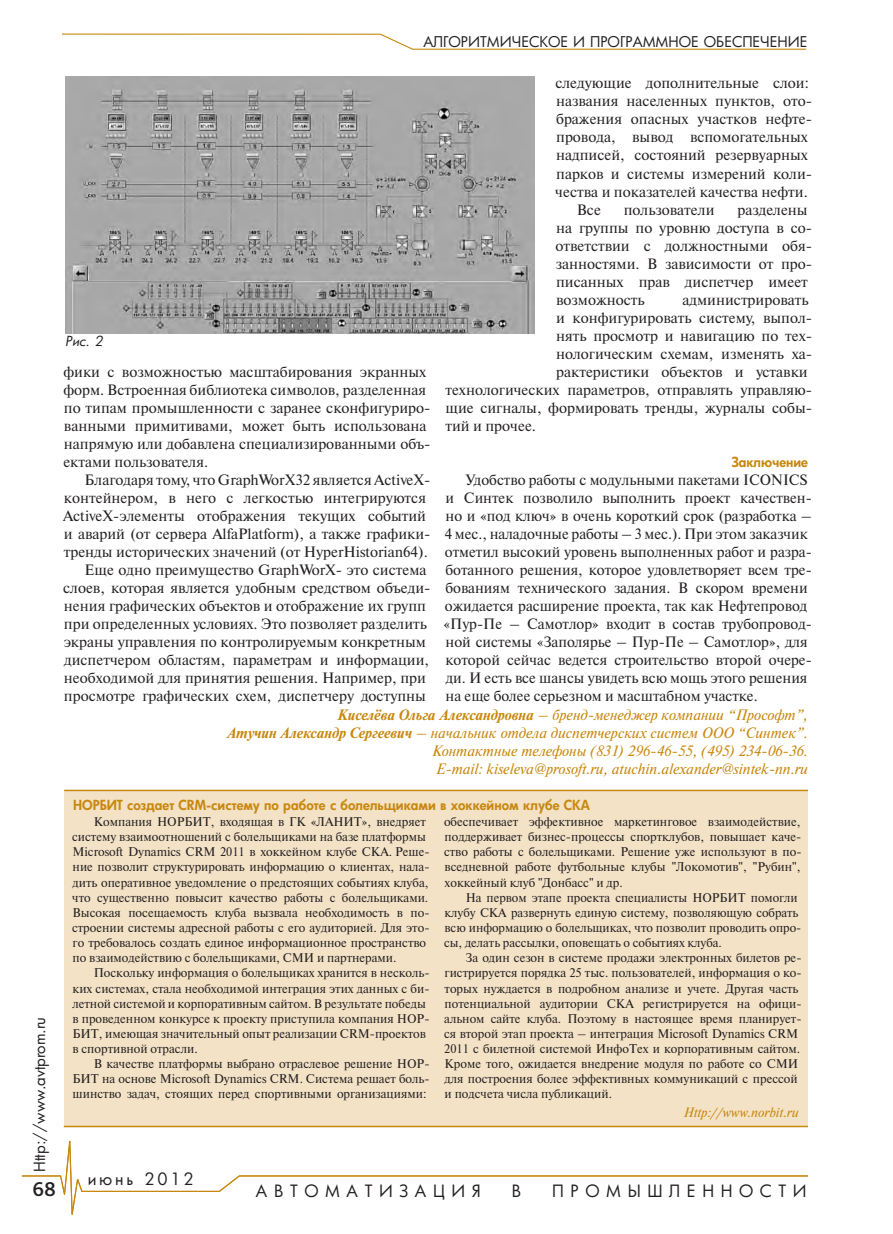
<style>
.page{position:relative;width:893px;height:1234px;background:#fff}
.page>*{position:absolute;margin:0;border:0;box-sizing:border-box;transform-origin:0 0}
.t1{font:500 21px "Bliss Pro";color:#231f20}
.t2{font:16.5px "Futura Cyr";letter-spacing:.4em;color:#231f20}
.t3{font:16.5px "Futura Cyr";letter-spacing:.17em;color:#231f20}
.t4{font:15px/18px "Newton C";color:#231f20}
.t5{font:italic 15px/18px "Newton";color:#c8880f;text-align:right}
.t6{font:15px "Futura Cyr";color:#231f20}
.t7{font:14.4px "Futura Cyr";color:#231f20}
.t8{font:800 13.5px "Futura Cyr";letter-spacing:.005em;color:#c8880f}
.t9{font:italic 13.5px "Newton C";color:#c8880f}
.t10{font:italic 13.5px "Futura Cyr";color:#231f20}
.t11{font:12.6px/15.1px "Newton";color:#231f20}
.s1{font-weight:700}
</style>
<div class="page">
<svg style="left:22px;top:1125px;width:786px;height:90px"></svg>
<svg style="left:62px;top:33px;width:745px;height:17px"></svg>
<img style="left:65px;top:77px;width:470px;height:256px">
<div style="left:64px;top:790px;width:744px;height:336px;background:#f3e2c6"></div>
<hr style="left:64px;top:789px;width:744px;height:2px;background:#c8880f">
<hr style="left:64px;top:1125px;width:744px;height:1px;background:#c8880f">
<p class="t7" style="left:423px;top:33px;width:386px">АЛГОРИТМИЧЕСКОЕ И ПРОГРАММНОЕ ОБЕСПЕЧЕНИЕ</p>
<p class="t4" style="left:555px;top:74px;width:255px">следующие дополнительные слои:</p>
<p class="t4" style="left:556px;top:92px;width:257px">названия населенных пунктов, ото-</p>
<p class="t4" style="left:556px;top:110px;width:258px">бражения опасных участков нефте-</p>
<p class="t4" style="left:556px;top:128px;width:253px">провода, вывод вспомогательных</p>
<p class="t4" style="left:556px;top:146px;width:253px">надписей, состояний резервуарных</p>
<p class="t4" style="left:556px;top:164px;width:257px">парков и системы измерений коли-</p>
<p class="t4" style="left:555px;top:182px;width:254px">чества и показателей качества нефти.</p>
<p class="t4" style="left:577px;top:200px;width:26px">Все</p>
<p class="t4" style="left:624px;top:200px;width:92px">пользователи</p>
<p class="t4" style="left:555px;top:200px;width:258px;text-indent:182px">разделены на группы по уровню доступа в со&shy;ответствии с должностными обя&shy;занностями. В зависимости от про&shy;писанных прав диспетчер имеет возможность</p>
<p class="t4" style="left:682px;top:290px;width:128px">администрировать</p>
<p class="t4" style="left:556px;top:308px;width:257px">и конфигурировать систему, выпол-</p>
<p class="t4" style="left:556px;top:326px;width:257px">нять просмотр и навигацию по тех-</p>
<p class="t4" style="left:556px;top:344px;width:257px">нологическим схемам, изменять ха-</p>
<p class="t4" style="left:556px;top:362px;width:253px">рактеристики объектов и уставки</p>
<p class="t4" style="left:445px;top:380px;width:368px">технологических параметров, отправлять управляю-</p>
<p class="t4" style="left:446px;top:398px;width:368px">щие сигналы, формировать тренды, журналы собы-</p>
<p class="t4" style="left:445px;top:416px;width:92px">тий и прочее.</p>
<p class="t8" style="left:732px;top:453px;width:78px">Заключение</p>
<p class="t4" style="left:444px;top:470px;width:370px;text-indent:22px">Удобство работы с модульными пакетами ICONICS и Синтек позволило выполнить проект качествен&shy;но и «под ключ» в очень короткий срок (разработка – 4 мес., наладочные работы – 3 мес.). При этом заказчик отметил высокий уровень выполненных работ и разра&shy;ботанного решения, которое удовлетворяет всем тре&shy;бованиям технического задания. В скором времени ожидается расширение проекта, так как Нефтепровод «Пур-Пе – Самотлор» входит в состав трубопровод&shy;ной системы «Заполярье – Пур-Пе – Самотлор», для которой сейчас ведется строительство второй очере&shy;ди. И есть все шансы увидеть всю мощь этого решения на еще более серьезном и масштабном участке.</p>
<p class="t5" style="left:227px;top:706px;width:582px"><span class="s1">Киселёва Ольга Александровна</span> – бренд-менеджер компании “Прософт”,<br><span class="s1">Атучин Александр Сергеевич</span> – начальник отдела диспетчерских систем ООО “Синтек”.<br>Контактные телефоны (831) 296-46-55, (495) 234-06-36.<br>E-mail: kiseleva@prosoft.ru, atuchin.alexander@sintek-nn.ru</p>
<p class="t10" style="left:65px;top:333px;width:39px">Рис. 2</p>
<p class="t4" style="left:63px;top:362px;width:369px">фики с возможностью масштабирования экранных форм. Встроенная библиотека символов, разделенная по типам промышленности с заранее сконфигуриро&shy;ванными примитивами, может быть использована напрямую или добавлена специализированными объ&shy;ектами пользователя.</p>
<p class="t4" style="left:63px;top:470px;width:369px;text-align:right">Благодаря тому, что GraphWorX32 является ActiveX&shy;контейнером, в него с легкостью интегрируются ActiveX-элементы отображения текущих событий и аварий (от сервера AlfaPlatform), а также графики&shy;тренды исторических значений (от HyperHistorian64).<br>Еще одно преимущество GraphWorX- это система слоев, которая является удобным средством объеди&shy;нения графических объектов и отображение их групп при определенных условиях. Это позволяет разделить экраны управления по контролируемым конкретным диспетчером областям, параметрам и информации, необходимой для принятия решения. Например, при просмотре графических схем, диспетчеру доступны</p>
<p class="t8" style="left:73px;top:796px;width:518px">НОРБИТ создает CRM-систему по работе с болельщиками в хоккейном клубе СКА</p>
<p class="t11" style="left:444px;top:813px;width:359px;text-align:justify">обеспечивает эффективное маркетинговое взаимодействие, поддерживает бизнес-процессы спортклубов, повышает каче&shy;ство работы с болельщиками. Решение уже используют в по&shy;вседневной работе футбольные клубы "Локомотив", "Рубин", хоккейный клуб "Донбасс" и др.</p>
<p class="t11" style="left:444px;top:889px;width:359px;text-indent:22px">На первом этапе проекта специалисты НОРБИТ помогли клубу СКА развернуть единую систему, позволяющую собрать всю информацию о болельщиках, что позволит проводить опро&shy;сы, делать рассылки, оповещать о событиях клуба.</p>
<p class="t11" style="left:444px;top:949px;width:359px;text-indent:22px">За один сезон в системе продажи электронных билетов ре&shy;гистрируется порядка 25 тыс. пользователей, информация о ко&shy;торых нуждается в подробном анализе и учете. Другая часть потенциальной аудитории СКА регистрируется на офици&shy;альном сайте клуба. Поэтому в настоящее время планирует&shy;ся второй этап проекта – интеграция Microsoft Dynamics CRM 2011 с билетной системой ИнфоТех и корпоративным сайтом.<br>Кроме того, ожидается внедрение модуля по работе со СМИ для построения более эффективных коммуникаций с прессой и подсчета числа публикаций.</p>
<p class="t11" style="left:72px;top:813px;width:359px;text-indent:22px">Компания НОРБИТ, входящая в ГК «ЛАНИТ», внедряет систему взаимоотношений с болельщиками на базе платформы Microsoft Dynamics CRM 2011 в хоккейном клубе СКА. Реше&shy;ние позволит структурировать информацию о клиентах, нала&shy;дить оперативное уведомление о предстоящих событиях клуба, что существенно повысит качество работы с болельщиками.<br>Высокая посещаемость клуба вызвала необходимость в по&shy;строении системы адресной работы с его аудиторией. Для это&shy;го требовалось создать единое информационное пространство по взаимодействию с болельщиками, СМИ и партнерами.</p>
<p class="t11" style="left:72px;top:964px;width:359px;text-indent:21px">Поскольку информация о болельщиках хранится в несколь&shy;ких системах, стала необходимой интеграция этих данных с би&shy;летной системой и корпоративным сайтом. В результате победы в проведенном конкурсе к проекту приступила компания НОР-БИТ, имеющая значительный опыт реализации CRM-проектов в спортивной отрасли.</p>
<p class="t11" style="left:72px;top:1055px;width:359px;text-align:justify;text-indent:21px">В качестве платформы выбрано отраслевое решение НОР-БИТ на основе Microsoft Dynamics CRM. Система решает боль&shy;шинство задач, стоящих перед спортивными организациями:</p>
<p class="t6" style="left:30px;top:1171px;width:157px;rotate:-90deg">Http://www.avtprom.ru</p>
<p class="t9" style="left:683px;top:1105px;width:117px">Http://www.norbit.ru</p>
<p class="t3" style="left:88px;top:1168px;width:107px">июнь 2012</p>
<h1 class="t1" style="left:33px;top:1175px;width:25px">68</h1>
<p class="t2" style="left:256px;top:1180px;width:226px">АВТОМАТИЗАЦИЯ</p>
<p class="t2" style="left:512px;top:1180px;width:11px">В</p>
<p class="t2" style="left:552px;top:1180px;width:256px">ПРОМЫШЛЕННОСТИ</p>
</div>
